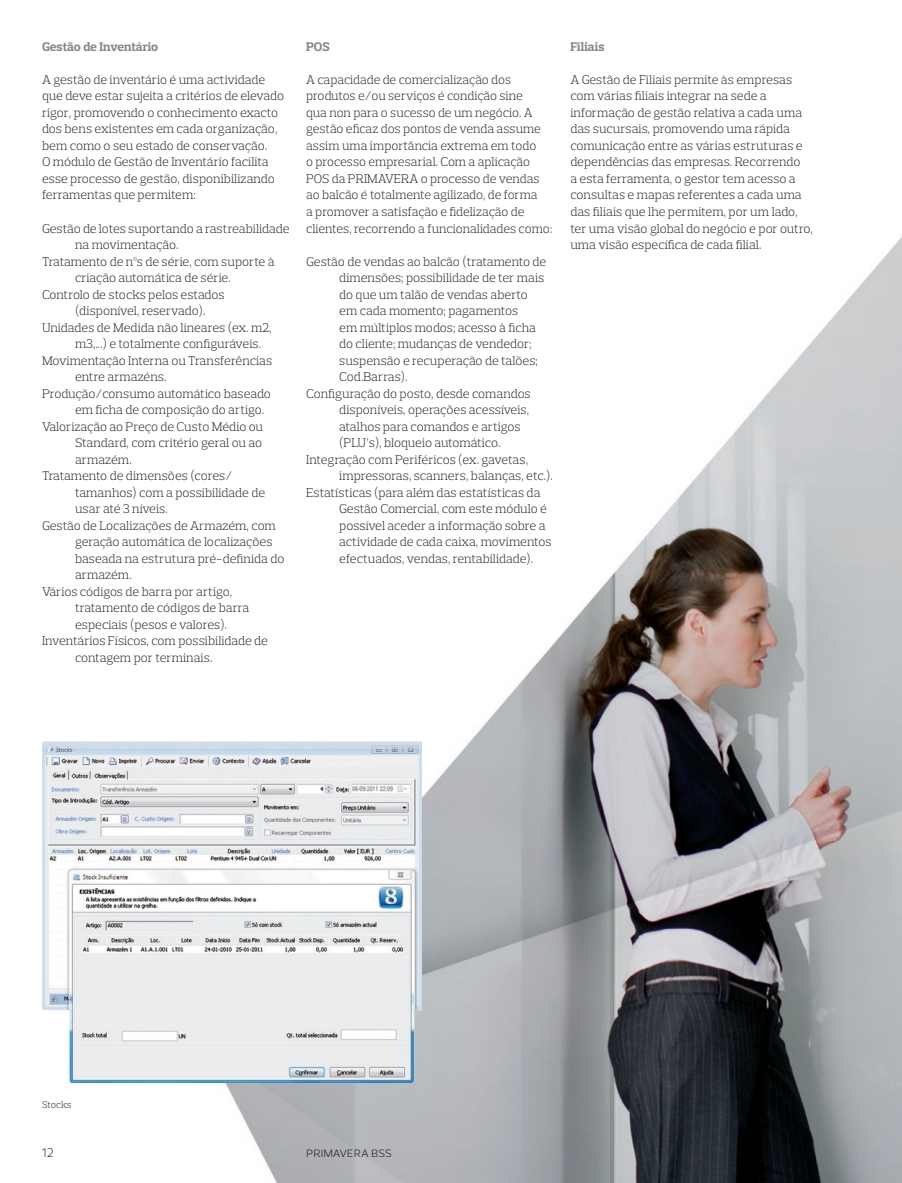
<style>
.page{position:relative;width:902px;height:1183px;background:#fff}
.page>*{position:absolute;margin:0;border:0;box-sizing:border-box;transform-origin:0 0}
.Body_Bullet_List{font:300 12.75px/16.5px "Prelo Slab";letter-spacing:-.005em;color:#231f20}
.Body_-_Primeiro_Para{font:300 12.75px/16.5px "Prelo Slab";letter-spacing:-.005em;color:#231f20}
.Título{font:700 12.75px "Prelo Slab";letter-spacing:-.01em;color:#81878e}
.t1{font:300 12.75px "Prelo";letter-spacing:.005em;color:#231f20}
.Legenda{font:300 9.75px "Prelo Slab";letter-spacing:-.015em;color:#231f20}
</style>
<div class="page">
<img style="left:69px;top:238px;width:832px;height:944px">
<img style="left:42px;top:740px;width:379px;height:341px">
<p class="Título" style="left:42px;top:39px;width:118px">Gestão de Inventário</p>
<p class="Body_-_Primeiro_Para" style="left:42px;top:71px;width:243px">A gestão de inventário é uma actividade que deve estar sujeita a critérios de elevado rigor, promovendo o conhecimento exacto dos bens existentes em cada organização, bem como o seu estado de conservação.<br>O módulo de Gestão de Inventário facilita esse processo de gestão, disponibilizando ferramentas que permitem:</p>
<p class="Body_Bullet_List" style="left:75px;top:220px;width:216px;text-indent:-33px">Gestão de lotes suportando a rastreabilidade na movimentação.</p>
<p class="Body_Bullet_List" style="left:75px;top:253px;width:201px;text-indent:-33px">Tratamento de nºs de série, com suporte à criação automática de série.</p>
<p class="Body_Bullet_List" style="left:75px;top:286px;width:151px;text-indent:-33px">Controlo de stocks pelos estados (disponível, reservado).</p>
<p class="Body_Bullet_List" style="left:75px;top:319px;width:198px;text-indent:-33px">Unidades de Medida não lineares (ex. m2, m3,...) e totalmente configuráveis.</p>
<p class="Body_Bullet_List" style="left:75px;top:352px;width:199px;text-indent:-33px">Movimentação Interna ou Transferências entre armazéns.</p>
<p class="Body_Bullet_List" style="left:75px;top:385px;width:197px;text-indent:-33px">Produção/consumo automático baseado em ficha de composição do artigo.</p>
<p class="Body_Bullet_List" style="left:75px;top:418px;width:190px;text-align:justify;text-indent:-33px">Valorização ao Preço de Custo Médio ou Standard, com critério geral ou ao armazém.</p>
<p class="Body_Bullet_List" style="left:75px;top:467px;width:191px;text-indent:-33px">Tratamento de dimensões (cores/ tamanhos) com a possibilidade de usar até 3 níveis.</p>
<p class="Body_Bullet_List" style="left:75px;top:517px;width:211px;text-indent:-33px">Gestão de Localizações de Armazém, com geração automática de localizações baseada na estrutura pré-definida do armazém.</p>
<p class="Body_Bullet_List" style="left:75px;top:583px;width:176px;text-indent:-33px">Vários códigos de barra por artigo, tratamento de códigos de barra especiais (pesos e valores).</p>
<p class="Body_Bullet_List" style="left:75px;top:632px;width:194px;text-indent:-33px">Inventários Físicos, com possibilidade de contagem por terminais.</p>
<p class="Título" style="left:306px;top:39px;width:25px">POS</p>
<p class="Body_-_Primeiro_Para" style="left:306px;top:71px;width:247px">A capacidade de comercialização dos produtos e/ou serviços é condição sine<br>qua non para o sucesso de um negócio. A gestão eficaz dos pontos de venda assume assim uma importância extrema em todo<br>o processo empresarial. Com a aplicação POS da PRIMAVERA o processo de vendas ao balcão é totalmente agilizado, de forma<br>a promover a satisfação e fidelização de clientes, recorrendo a funcionalidades como:</p>
<p class="Body_Bullet_List" style="left:339px;top:253px;width:208px;text-indent:-33px">Gestão de vendas ao balcão (tratamento de dimensões; possibilidade de ter mais do que um talão de vendas aberto em cada momento; pagamentos<br>em múltiplos modos; acesso à ficha do cliente; mudanças de vendedor; suspensão e recuperação de talões;<br>Cod.Barras).</p>
<p class="Body_Bullet_List" style="left:339px;top:385px;width:193px;text-indent:-33px">Configuração do posto, desde comandos disponíveis, operações acessíveis, atalhos para comandos e artigos (PLU’s), bloqueio automático.</p>
<p class="Body_Bullet_List" style="left:339px;top:451px;width:215px;text-indent:-33px">Integração com Periféricos (ex. gavetas, impressoras, scanners, balanças, etc.).</p>
<p class="Body_Bullet_List" style="left:339px;top:484px;width:214px;text-indent:-33px">Estatísticas (para além das estatísticas da Gestão Comercial, com este módulo é possível aceder a informação sobre a actividade de cada caixa, movimentos efectuados, vendas, rentabilidade).</p>
<p class="Título" style="left:570px;top:39px;width:36px">Filiais</p>
<p class="Body_-_Primeiro_Para" style="left:570px;top:71px;width:244px">A Gestão de Filiais permite às empresas com várias filiais integrar na sede a informação de gestão relativa a cada uma das sucursais, promovendo uma rápida comunicação entre as várias estruturas e dependências das empresas. Recorrendo<br>a esta ferramenta, o gestor tem acesso a consultas e mapas referentes a cada uma das filiais que lhe permitem, por um lado, ter uma visão global do negócio e por outro, uma visão específica de cada filial.</p>
<p class="Legenda" style="left:42px;top:1098px;width:31px">Stocks</p>
<p class="t1" style="left:42px;top:1144px;width:13px">12</p>
<p class="t1" style="left:306px;top:1144px;width:87px">PRIMAVERA BSS</p>
</div>
